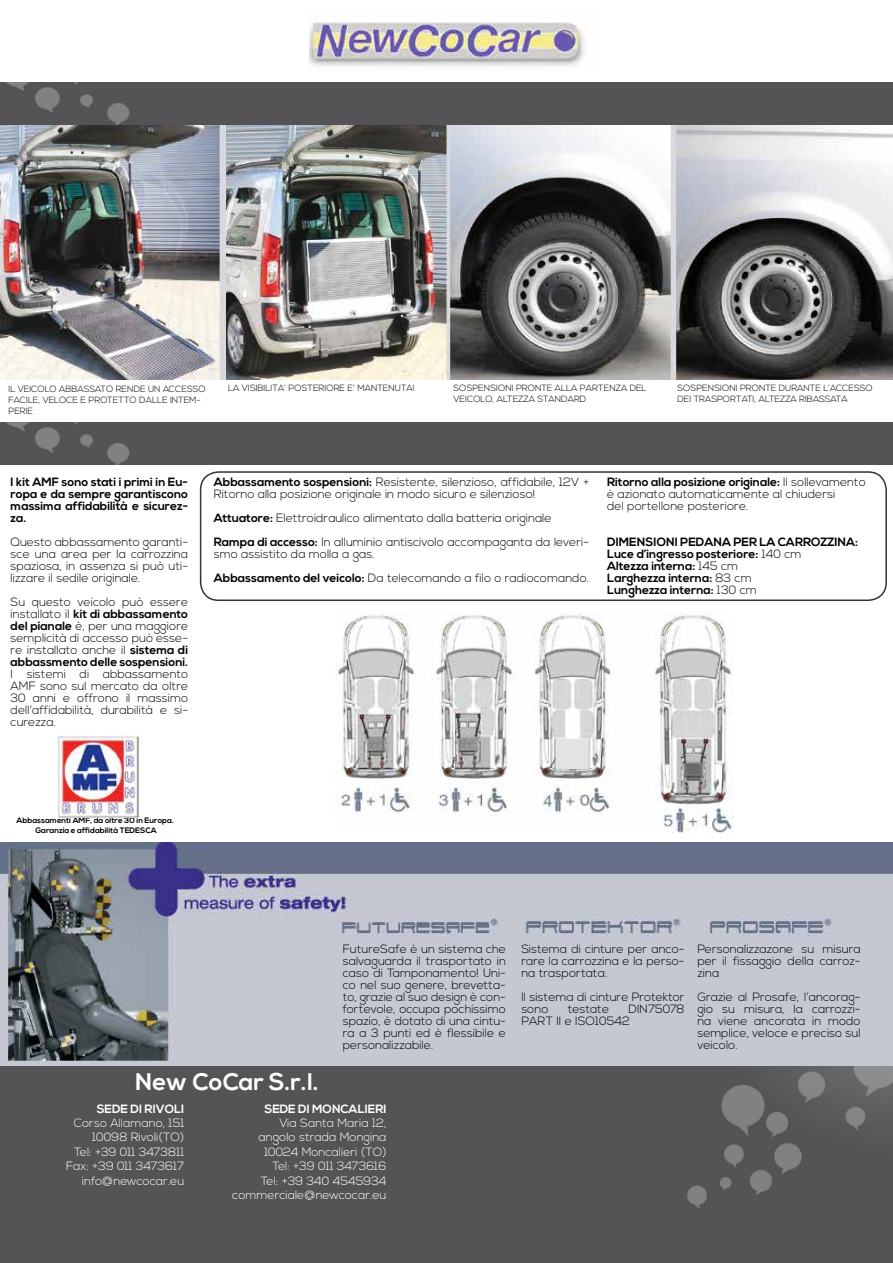
<style>
.page{position:relative;width:893px;height:1263px;background:#fff}
.page>*{position:absolute;margin:0;border:0;box-sizing:border-box;transform-origin:0 0}
.t1{font:700 24px "Nexa";letter-spacing:.005em;color:#fff}
.t2{font:300 12px/12px "Nexa";color:#000;text-align:justify}
.t3{font:700 12px/12px "Nexa";color:#000;text-align:justify}
.t4{font:300 12px/14.4px "Nexa";color:#fff;text-align:right}
.t5{font:700 12px "Nexa";color:#fff}
.t6{font:300 9px/10.8px "Nexa";color:#000}
.t7{font:700 7.95px/9.4px "Nexa";color:#000;text-align:center}
.s1{font-weight:700}
.s2{font-weight:300}
</style>
<div class="page">
<div style="left:200px;top:471px;width:687px;height:130px;border:2px solid #333;border-radius:18px"></div>
<img style="left:0;top:125px;width:893px;height:254px">
<div style="left:0;top:1065px;width:893px;height:198px;background:#545456"></div>
<div style="left:0;top:82px;width:893px;height:43px;background:#545456"></div>
<div style="left:0;top:422px;width:893px;height:43px;background:#545456"></div>
<img style="left:0;top:842px;width:893px;height:223px">
<img style="left:57px;top:736px;width:81px;height:81px">
<img style="left:335px;top:612px;width:398px;height:221px">
<img style="left:309px;top:18px;width:277px;height:48px">
<p class="t6" style="left:9px;top:384px;width:199px">IL VEICOLO ABBASSATO RENDE UN ACCESSO<br>FACILE, VELOCE E PROTETTO DALLE INTEM-<br>PERIE</p>
<p class="t6" style="left:228px;top:383px;width:188px">LA VISIBILITA’ POSTERIORE E’ MANTENUTA!</p>
<p class="t6" style="left:454px;top:383px;width:13px">Sospensioni</p>
<p class="t6" style="left:516px;top:383px;width:7px">pronte</p>
<p class="t6" style="left:555px;top:383px;width:7px">alla</p>
<p class="t6" style="left:580px;top:383px;width:7px">parten</p>
<p class="t6" style="left:616px;top:383px;width:21px">za del</p>
<p class="t6" style="left:454px;top:394px;width:7px">veicolo</p>
<p class="t6" style="left:493px;top:394px;width:11px">, alte</p>
<p class="t6" style="left:518px;top:394px;width:27px">zza standard</p>
<p class="t6" style="left:677px;top:383px;width:13px">Sospensioni</p>
<p class="t6" style="left:740px;top:383px;width:7px">pronte</p>
<p class="t6" style="left:779px;top:383px;width:7px">durante</p>
<p class="t6" style="left:823px;top:383px;width:14px">l’accesso</p>
<p class="t6" style="left:677px;top:394px;width:6px">dei</p>
<p class="t6" style="left:694px;top:394px;width:7px">trasportati</p>
<p class="t6" style="left:754px;top:394px;width:11px">, alte</p>
<p class="t6" style="left:780px;top:394px;width:26px">zza ribassata</p>
<p class="t3" style="left:11px;top:477px;width:179px">I kit AMF sono stati i primi in Eu&shy;ropa e da sempre garantiscono massima affidabilità e sicurez&shy;za.</p>
<p class="t2" style="left:11px;top:537px;width:179px">Questo abbassamento garanti&shy;sce una area per la carrozzina spaziosa, in assenza si può uti&shy;lizzare il sedile originale.</p>
<p class="t2" style="left:11px;top:597px;width:179px">Su questo veicolo può essere installato il <span class="s1">kit di abbassamento del pianale</span> è, per una maggiore semplicità di accesso può esse&shy;re installato anche il <span class="s1">sistema di abbassmento delle sospensioni.</span></p>
<p class="t2" style="left:11px;top:669px;width:179px">I sistemi di abbassamento AMF sono sul mercato da oltre 30 anni e offrono il massimo dell’affidabilità, durabilità e si&shy;curezza.</p>
<p class="t2" style="left:214px;top:477px;width:377px"><span class="s1">Abbassamento sospensioni:</span> Resistente, silenzioso, affidabile, 12V +<br>Ritorno alla posizione originale in modo sicuro e silenzioso!</p>
<p class="t2" style="left:214px;top:507px;width:377px;line-height:24px"><span class="s1">Attuatore:</span> Elettroidraulico alimentato dalla batteria originale<br><span class="s1">Rampa di accesso:</span> In alluminio antiscivolo accompaganta da leveri-</p>
<p class="t2" style="left:214px;top:543px;width:377px;line-height:24px">smo assistito da molla a gas.<br><span class="s1">Abbassamento del veicolo:</span> Da telecomando a filo o radiocomando.</p>
<p class="t2" style="left:607px;top:477px;width:260px;text-align:left"><span class="s1">Ritorno alla posizione originale:</span> Il sollevamento è azionato automaticamente al chiudersi<br>del portellone posteriore.</p>
<p class="t3" style="left:607px;top:537px;width:91px">Dimensioni peda</p>
<p class="t3" style="left:713px;top:537px;width:74px">na per la carr</p>
<p class="t3" style="left:811px;top:537px;width:48px">ozzina:</p>
<p class="t3" style="left:607px;top:549px;width:196px;text-align:left">Luce d’ingresso posteriore: <span class="s2">140 cm<br></span>Altezza interna: <span class="s2">145 cm<br></span>Larghezza interna: <span class="s2">83 cm<br></span>Lunghezza interna: <span class="s2">130 cm</span></p>
<p class="t7" style="left:17px;top:816px;width:159px">Abbassamenti AMF, da oltre 30 in Europa.<br>Garanzia e affidabilità TEDESCA</p>
<p class="t2" style="left:343px;top:943px;width:165px">FutureSafe è un sistema che salvaguarda il trasportato in caso di Tamponamento! Uni&shy;co nel suo genere, brevetta&shy;to, grazie al suo design è con&shy;fortevole, occupa pochissimo spazio, è dotato di una cintu&shy;ra a 3 punti ed è flessibile e personalizzabile.</p>
<p class="t2" style="left:521px;top:943px;width:165px">Sistema di cinture per anco&shy;rare la carrozzina e la perso&shy;na trasportata.</p>
<p class="t2" style="left:521px;top:991px;width:165px">Il sistema di cinture Protektor sono</p>
<p class="t2" style="left:521px;top:1003px;width:165px;text-indent:107px">DIN75078<br>PART II e ISO10542</p>
<p class="t2" style="left:568px;top:1003px;width:43px">testate</p>
<p class="t2" style="left:697px;top:943px;width:165px">Personalizzazone su misura per il fissaggio della carroz&shy;zina</p>
<p class="t2" style="left:697px;top:991px;width:165px">Grazie al Prosafe, l’ancorag&shy;gio su misura, la carrozzi&shy;na viene ancorata in modo semplice, veloce e preciso sul veicolo.</p>
<h1 class="t1" style="left:135px;top:1068px;width:185px">New CoCar S.r.l.</h1>
<p class="t5" style="left:97px;top:1101px;width:89px">SEDE DI RIVOLI</p>
<p class="t4" style="left:66px;top:1116px;width:120px">Corso Allamano, 151<br>10098 Rivoli(TO)<br>Tel: +39 011 3473811<br>Fax: +39 011 3473617 info@newcocar.eu</p>
<p class="t5" style="left:264px;top:1101px;width:124px">SEDE DI MONCALIERI</p>
<p class="t4" style="left:232px;top:1116px;width:156px">Via Santa Maria 12,<br>angolo strada Mongina<br>10024 Moncalieri (TO)<br>Tel: +39 011 3473616<br>Tel: +39 340 4545934 commerciale@newcocar.eu</p>
</div>
